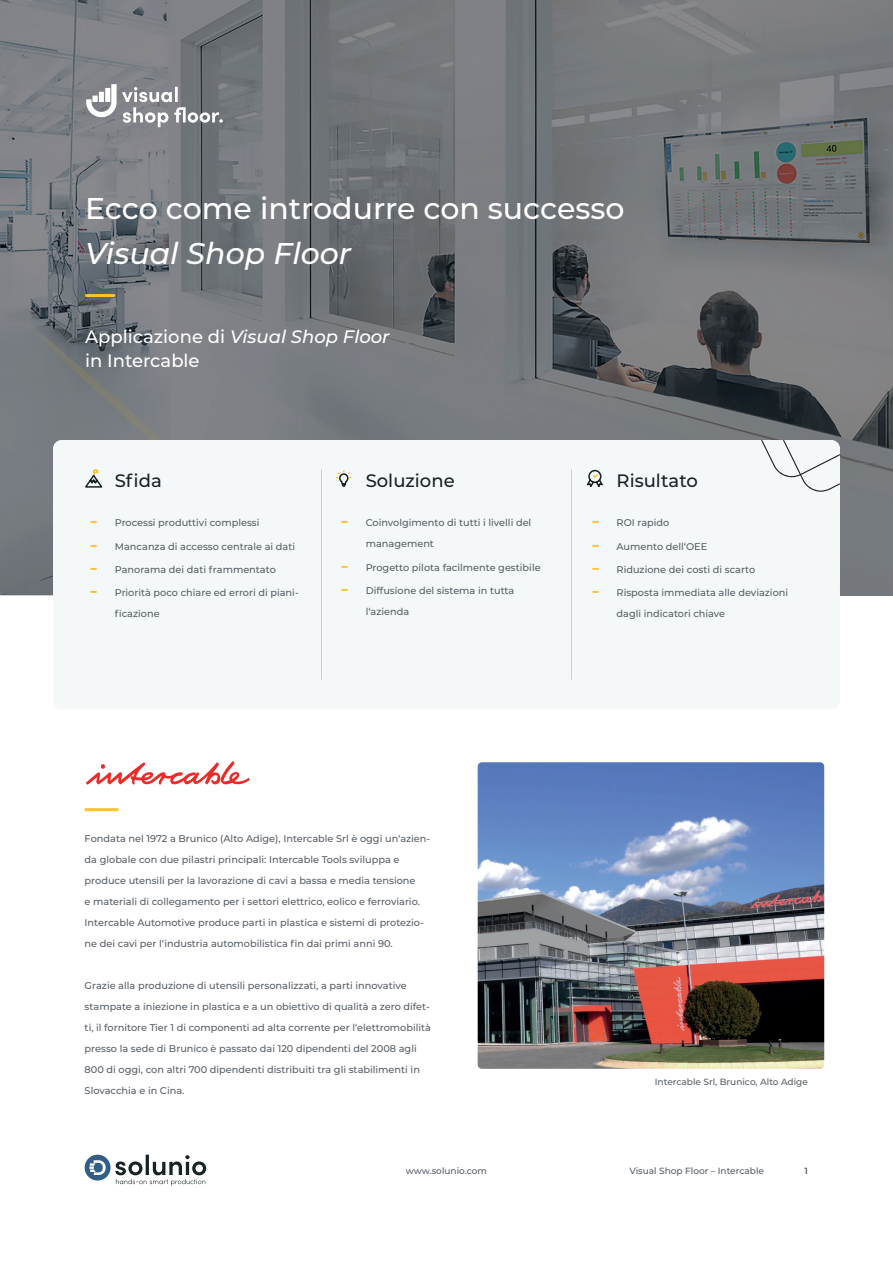
<style>
.page{position:relative;width:893px;height:1263px;background:#fff}
.page>*{position:absolute;margin:0;border:0;box-sizing:border-box;transform-origin:0 0}
.t1{font:500 30px "Montserrat";color:#fff}
.t2{font:italic 500 30px "Montserrat";color:#fff}
.t3{font:500 18px/24px "Montserrat";color:#fff}
.t4{font:500 18px "Montserrat";color:#162127}
.t5{font:500 9.75px/21px "Montserrat";color:#565e65}
.t6{font:500 9px "Montserrat";color:#565e65}
.t7{font:600 9px "Montserrat";color:#565e65}
.s1{font-style:italic}
.s2{font-family:"Chalkboard";font-weight:700;font-size:13.5px;color:#fec231}
</style>
<div class="page">
<img style="left:478px;top:762px;width:346px;height:307px">
<img style="left:0;top:0;width:840px;height:396px">
<img style="left:840px;top:0;width:53px;height:595px">
<img style="left:0;top:396px;width:104px;height:199px">
<img style="left:104px;top:396px;width:737px;height:50px">
<img style="left:840px;top:446px;width:1px;height:149px">
<div style="left:53px;top:440px;width:787px;height:270px;background:#f5f8f8;border-radius:9px"></div>
<svg style="left:761px;top:440px;width:79px;height:52px"></svg>
<svg style="left:85px;top:469px;width:18px;height:19px"></svg>
<svg style="left:336px;top:470px;width:16px;height:17px"></svg>
<svg style="left:586px;top:469px;width:17px;height:19px"></svg>
<svg style="left:321px;top:469px;width:1px;height:211px"></svg>
<svg style="left:571px;top:469px;width:1px;height:211px"></svg>
<hr style="left:87px;top:294px;width:27px;height:3px;background:#fec231">
<hr style="left:85px;top:808px;width:34px;height:3px;background:#fec231">
<svg style="left:86px;top:761px;width:163px;height:24px"></svg>
<svg style="left:85px;top:1155px;width:121px;height:31px"></svg>
<svg style="left:86px;top:84px;width:137px;height:43px"></svg>
<h1 class="t1" style="left:85px;top:188px;width:541px">Ecco come introdurre con successo</h1>
<h1 class="t2" style="left:85px;top:233px;width:268px">Visual Shop Floor</h1>
<h2 class="t3" style="left:85px;top:324px;width:306px">Applicazione di <span class="s1">Visual Shop Floor </span>in Intercable</h2>
<h2 class="t4" style="left:115px;top:468px;width:49px">Sfida</h2>
<h2 class="t4" style="left:366px;top:468px;width:90px">Soluzione</h2>
<h2 class="t4" style="left:617px;top:468px;width:83px">Risultato</h2>
<p class="t5" style="left:89px;top:512px;width:172px"><span class="s2">–</span> Processi produttivi complessi</p>
<p class="t5" style="left:89px;top:535px;width:207px"><span class="s2">–</span> Mancanza di accesso centrale ai dati</p>
<p class="t5" style="left:89px;top:558px;width:188px"><span class="s2">–</span> Panorama dei dati frammentato</p>
<p class="t5" style="left:115px;top:581px;width:185px;text-indent:-26px"><span class="s2">–</span> Priorità poco chiare ed errori di piani&shy;ficazione</p>
<p class="t5" style="left:366px;top:512px;width:167px;text-indent:-26px"><span class="s2">–</span> Coinvolgimento di tutti i livelli del management</p>
<p class="t5" style="left:340px;top:556px;width:202px"><span class="s2">–</span> Progetto pilota facilmente gestibile</p>
<p class="t5" style="left:366px;top:579px;width:150px;text-indent:-26px"><span class="s2">–</span> Diffusione del sistema in tutta l‘azienda</p>
<p class="t5" style="left:591px;top:512px;width:80px"><span class="s2">–</span> ROI rapido</p>
<p class="t5" style="left:591px;top:535px;width:118px"><span class="s2">–</span> Aumento dell‘OEE</p>
<p class="t5" style="left:591px;top:558px;width:166px"><span class="s2">–</span> Riduzione dei costi di scarto</p>
<p class="t5" style="left:617px;top:581px;width:173px;text-indent:-26px"><span class="s2">–</span> Risposta immediata alle deviazioni dagli indicatori chiave</p>
<p class="t5" style="left:85px;top:828px;width:347px">Fondata nel 1972 a Brunico (Alto Adige), Intercable Srl è oggi un‘azien&shy;da globale con due pilastri principali: Intercable Tools sviluppa e produce utensili per la lavorazione di cavi a bassa e media tensione<br>e materiali di collegamento per i settori elettrico, eolico e ferroviario.<br>Intercable Automotive produce parti in plastica e sistemi di protezio&shy;ne dei cavi per l‘industria automobilistica fin dai primi anni 90.</p>
<p class="t5" style="left:85px;top:975px;width:348px">Grazie alla produzione di utensili personalizzati, a parti innovative stampate a iniezione in plastica e a un obiettivo di qualità a zero difet&shy;ti, il fornitore Tier 1 di componenti ad alta corrente per l‘elettromobilità presso la sede di Brunico è passato dai 120 dipendenti del 2008 agli 800 di oggi, con altri 700 dipendenti distribuiti tra gli stabilimenti in Slovacchia e in Cina.</p>
<p class="t6" style="left:655px;top:1075px;width:155px">Intercable Srl, Brunico, Alto Adige</p>
<p class="t6" style="left:406px;top:1164px;width:83px">www.solunio.com</p>
<p class="t6" style="left:629px;top:1164px;width:136px">Visual Shop Floor – Intercable</p>
<p class="t7" style="left:804px;top:1164px;width:5px">1</p>
</div>
